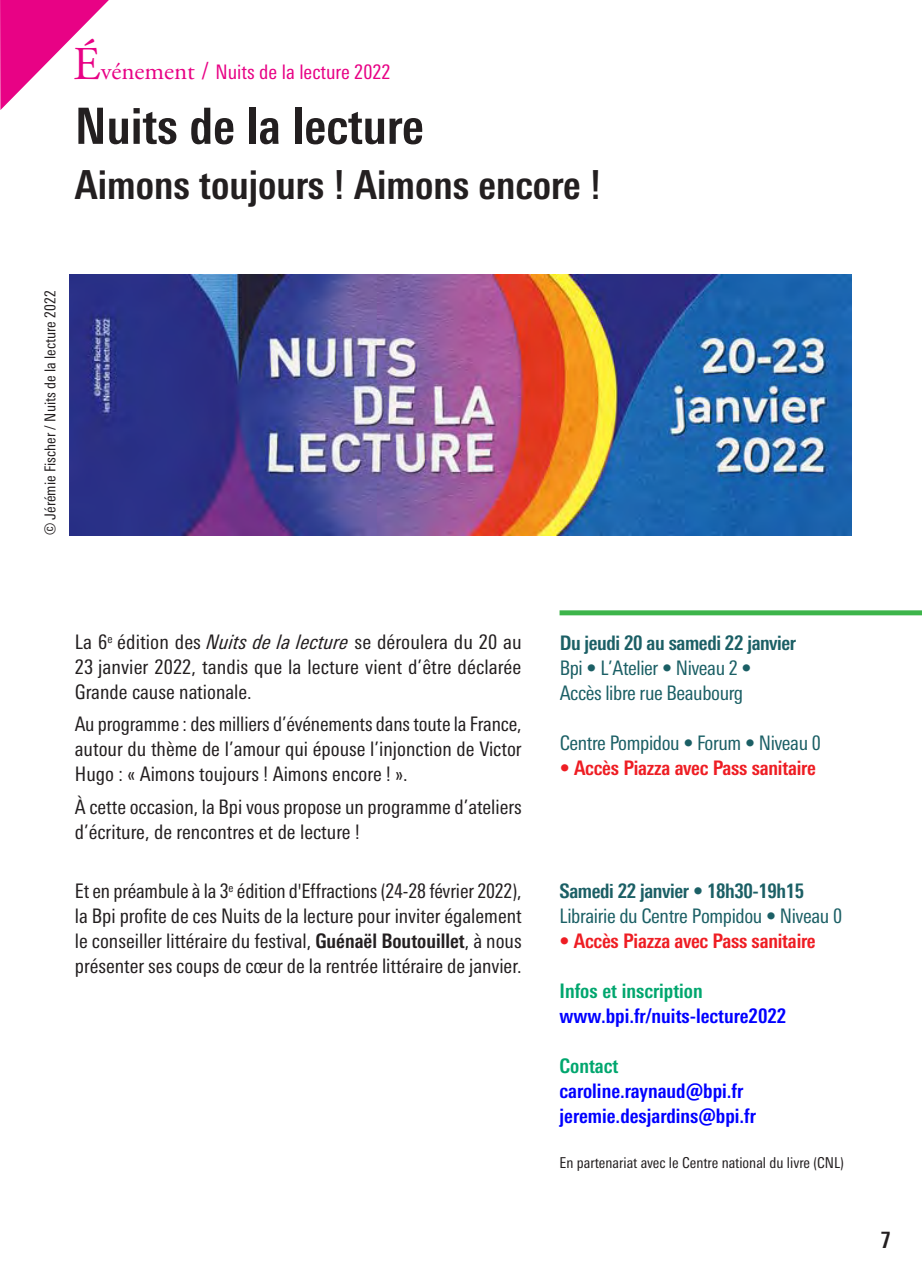
<style>
.page{position:relative;width:922px;height:1276px;background:#fff}
.page>*{position:absolute;margin:0;border:0;box-sizing:border-box;transform-origin:0 0}
.t1{font:700 condensed 50px "Univers Next Pro";color:#231f20}
.t2{font:700 condensed 40px "Univers Next Pro";color:#231f20}
.t3{font:700 condensed 22.5px "Univers Next Pro";color:#231f20}
.t4{font:condensed 20px/25px "Univers Next Pro";color:#231f20;text-align:justify}
.t5{font:condensed 20px/25px "Univers Next Pro";letter-spacing:-.02em;color:#1b5f65}
.t6{font:700 condensed 20px "Univers Next Pro";color:#00f}
.t7{font:700 condensed 20px "Univers Next Pro";letter-spacing:-.01em;color:#ee1d23}
.t8{font:condensed 20px "Univers Next Pro";color:#e80285}
.t9{font:700 condensed 20px "Univers Next Pro";letter-spacing:-.02em;color:#1b5f65}
.t10{font:700 condensed 20px "Univers Next Pro";color:#00a66e}
.t11{font:condensed 15px "Univers Next Pro";color:#231f20}
.s1{font-family:"Adobe Garamond Pro";font-stretch:normal;font-size:47px}
.s2{font-family:"Adobe Garamond Pro";font-stretch:normal;font-size:25px}
.s3{font-style:italic}
.s4{font-weight:700}
</style>
<div class="page">
<svg style="left:0;top:0;width:109px;height:110px"></svg>
<div style="left:559px;top:610px;width:362px;height:5px;background:#3db54a"></div>
<img style="left:70px;top:275px;width:780px;height:260px">
<p class="t8" style="left:73px;top:60px;width:319px"><span class="s1">É</span><span class="s2">vénement /</span> Nuits de la lecture 2022</p>
<p class="t1" style="left:75px;top:96px;width:350px">Nuits de la lecture</p>
<p class="t2" style="left:75px;top:161px;width:528px">Aimons toujours ! Aimons encore !</p>
<p class="t11" style="left:41px;top:535px;width:246px;rotate:-90deg">© Jérémie Fischer / Nuits de la lecture 2022</p>
<p class="t4" style="left:75px;top:629px;width:448px">La 6<sup>e</sup> édition des <span class="s3">Nuits de la lecture</span> se déroulera du 20 au 23 janvier 2022, tandis que la lecture vient d’être déclarée Grande cause nationale.</p>
<p class="t4" style="left:75px;top:712px;width:448px">Au programme : des milliers d’événements dans toute la France, autour du thème de l’amour qui épouse l’injonction de Victor Hugo : « Aimons toujours ! Aimons encore ! ».</p>
<p class="t4" style="left:75px;top:794px;width:448px">À cette occasion, la Bpi vous propose un programme d’ateliers d’écriture, de rencontres et de lecture !</p>
<p class="t4" style="left:75px;top:878px;width:448px">Et en préambule à la 3<sup>e</sup> édition d'Effractions (24-28 février 2022), la Bpi profite de ces Nuits de la lecture pour inviter également le conseiller littéraire du festival, <span class="s4">Guénaël Boutouillet</span>, à nous présenter ses coups de cœur de la rentrée littéraire de janvier.</p>
<p class="t9" style="left:559px;top:631px;width:238px">Du jeudi 20 au samedi 22 janvier</p>
<p class="t5" style="left:559px;top:655px;width:193px">Bpi • L’Atelier • Niveau 2 •<br>Accès libre rue Beaubourg</p>
<p class="t5" style="left:559px;top:730px;width:262px">Centre Pompidou • Forum • Niveau 0</p>
<p class="t7" style="left:559px;top:756px;width:258px">• Accès Piazza avec Pass sanitaire</p>
<p class="t5" style="left:559px;top:878px;width:284px"><span class="s4">Samedi 22 janvier • 18h30-19h15<br></span>Librairie du Centre Pompidou • Niveau 0</p>
<p class="t7" style="left:559px;top:929px;width:258px">• Accès Piazza avec Pass sanitaire</p>
<p class="t10" style="left:559px;top:979px;width:145px">Infos et inscription</p>
<p class="t6" style="left:559px;top:1004px;width:228px">www.bpi.fr/nuits-lecture2022</p>
<p class="t10" style="left:559px;top:1054px;width:60px">Contact</p>
<p class="t6" style="left:559px;top:1079px;width:185px">caroline.raynaud@bpi.fr</p>
<p class="t6" style="left:559px;top:1104px;width:198px">jeremie.desjardins@bpi.fr</p>
<p class="t11" style="left:559px;top:1154px;width:286px">En partenariat avec le Centre national du livre (CNL)</p>
<p class="t3" style="left:880px;top:1226px;width:12px">7</p>
</div>
